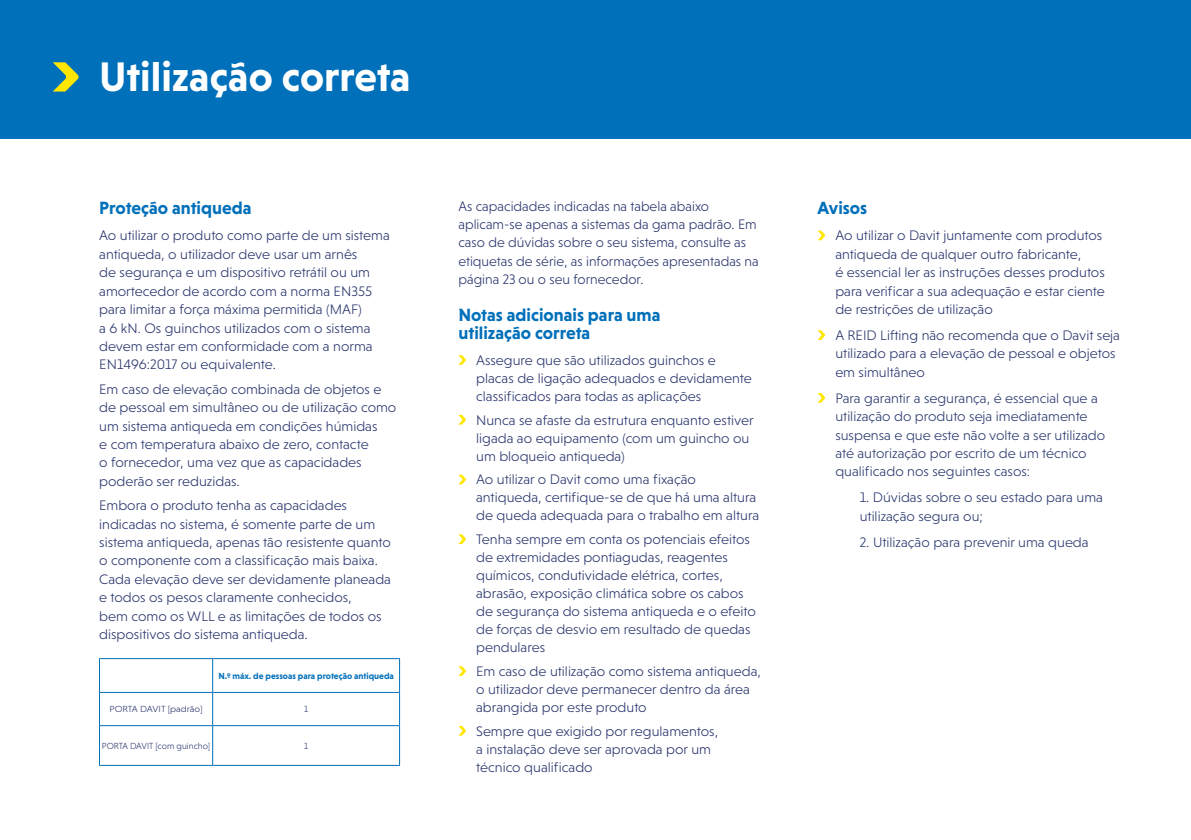
<style>
.page{position:relative;width:1191px;height:840px;background:#fff}
.page>*{position:absolute;margin:0;border:0;box-sizing:border-box;transform-origin:0 0}
.t1{font:700 42px "Niveau Grotesk";color:#fff}
.t2{font:700 18px/18.4px "Niveau Grotesk";color:#0070ba}
.t3{font:300 14px/18.4px "Niveau Grotesk";color:#25316a}
.t4{font:300 14px/18.4px "Niveau Grotesk";color:#26356b}
.t5{font:700 9px "Niveau Grotesk";color:#0070ba}
.t6{font:300 9px "Niveau Grotesk";color:#25316a}
.t7{font:300 9px "Niveau Grotesk";color:#25316a;scale:1.09 1}
</style>
<div class="page">
<div style="left:0;top:0;width:1191px;height:138px;background:#0070ba"></div>
<svg style="left:458px;top:355px;width:8px;height:9px"></svg>
<svg style="left:458px;top:414px;width:8px;height:10px"></svg>
<svg style="left:458px;top:474px;width:8px;height:10px"></svg>
<svg style="left:458px;top:534px;width:8px;height:9px"></svg>
<svg style="left:458px;top:666px;width:8px;height:9px"></svg>
<svg style="left:458px;top:725px;width:8px;height:10px"></svg>
<svg style="left:817px;top:230px;width:8px;height:10px"></svg>
<svg style="left:817px;top:330px;width:8px;height:10px"></svg>
<svg style="left:817px;top:393px;width:8px;height:9px"></svg>
<hr style="left:99px;top:692px;width:1px;height:33px;background:#0070ba">
<hr style="left:212px;top:692px;width:1px;height:33px;background:#0070ba">
<hr style="left:399px;top:692px;width:1px;height:33px;background:#0070ba">
<hr style="left:99px;top:725px;width:114px;height:1px;background:#0070ba">
<hr style="left:99px;top:725px;width:1px;height:39px;background:#0070ba">
<hr style="left:213px;top:725px;width:187px;height:1px;background:#0070ba">
<hr style="left:212px;top:725px;width:1px;height:39px;background:#0070ba">
<hr style="left:399px;top:725px;width:1px;height:39px;background:#0070ba">
<hr style="left:99px;top:764px;width:114px;height:1px;background:#0070ba">
<hr style="left:213px;top:764px;width:187px;height:1px;background:#0070ba">
<hr style="left:99px;top:658px;width:114px;height:1px;background:#0070ba">
<hr style="left:99px;top:658px;width:1px;height:33px;background:#0070ba">
<hr style="left:99px;top:691px;width:114px;height:1px;background:#0070ba">
<hr style="left:213px;top:658px;width:187px;height:1px;background:#0070ba">
<hr style="left:212px;top:658px;width:1px;height:33px;background:#0070ba">
<hr style="left:213px;top:691px;width:187px;height:1px;background:#0070ba">
<hr style="left:399px;top:658px;width:1px;height:33px;background:#0070ba">
<svg style="left:53px;top:62px;width:26px;height:29px"></svg>
<h1 class="t1" style="left:99px;top:52px;width:313px">Utilização correta</h1>
<p class="t2" style="left:99px;top:199px;width:154px">Proteção antiqueda</p>
<p class="t3" style="left:99px;top:226px;width:292px">Ao utilizar o produto como parte de um sistema antiqueda, o utilizador deve usar um arnês<br>de segurança e um dispositivo retrátil ou um amortecedor de acordo com a norma EN355 para limitar a força máxima permitida (MAF)<br>a 6 kN. Os guinchos utilizados com o sistema devem estar em conformidade com a norma EN1496:2017 ou equivalente.</p>
<p class="t3" style="left:99px;top:379px;width:299px">Em caso de elevação combinada de objetos e de pessoal em simultâneo ou de utilização como um sistema antiqueda em condições húmidas<br>e com temperatura abaixo de zero, contacte<br>o fornecedor, uma vez que as capacidades poderão ser reduzidas.</p>
<p class="t3" style="left:99px;top:495px;width:293px">Embora o produto tenha as capacidades indicadas no sistema, é somente parte de um sistema antiqueda, apenas tão resistente quanto o componente com a classificação mais baixa.<br>Cada elevação deve ser devidamente planeada e todos os pesos claramente conhecidos,<br>bem como os WLL e as limitações de todos os dispositivos do sistema antiqueda.</p>
<p class="t5" style="left:218px;top:670px;width:177px">N.º máx. de pessoas para proteção antiqueda</p>
<p class="t7" style="left:109px;top:704px;width:87px">PORTA DAVIT [padrão]</p>
<p class="t6" style="left:304px;top:704px;width:6px">1</p>
<p class="t6" style="left:102px;top:740px;width:110px">PORTA DAVIT [com guincho]</p>
<p class="t6" style="left:304px;top:740px;width:6px">1</p>
<p class="t3" style="left:458px;top:197px;width:302px">As capacidades indicadas na tabela abaixo aplicam-se apenas a sistemas da gama padrão. Em caso de dúvidas sobre o seu sistema, consulte as etiquetas de série, as informações apresentadas na página 23 ou o seu fornecedor.</p>
<p class="t2" style="left:458px;top:305px;width:204px">Notas adicionais para uma utilização correta</p>
<p class="t3" style="left:476px;top:351px;width:277px">Assegure que são utilizados guinchos e placas de ligação adequados e devidamente classificados para todas as aplicações</p>
<p class="t3" style="left:476px;top:410px;width:279px">Nunca se afaste da estrutura enquanto estiver ligada ao equipamento (com um guincho ou um bloqueio antiqueda)</p>
<p class="t3" style="left:476px;top:470px;width:285px">Ao utilizar o Davit como uma fixação antiqueda, certifique-se de que há uma altura de queda adequada para o trabalho em altura</p>
<p class="t3" style="left:476px;top:530px;width:281px">Tenha sempre em conta os potenciais efeitos de extremidades pontiagudas, reagentes químicos, condutividade elétrica, cortes, abrasão, exposição climática sobre os cabos de segurança do sistema antiqueda e o efeito de forças de desvio em resultado de quedas pendulares</p>
<p class="t3" style="left:476px;top:661px;width:286px">Em caso de utilização como sistema antiqueda, o utilizador deve permanecer dentro da área abrangida por este produto</p>
<p class="t3" style="left:476px;top:721px;width:243px">Sempre que exigido por regulamentos, a instalação deve ser aprovada por um técnico qualificado</p>
<p class="t2" style="left:817px;top:199px;width:51px">Avisos</p>
<p class="t3" style="left:835px;top:226px;width:271px">Ao utilizar o Davit juntamente com produtos antiqueda de qualquer outro fabricante,<br>é essencial ler as instruções desses produtos para verificar a sua adequação e estar ciente de restrições de utilização</p>
<p class="t3" style="left:835px;top:326px;width:286px">A REID Lifting não recomenda que o Davit seja utilizado para a elevação de pessoal e objetos em simultâneo</p>
<p class="t4" style="left:835px;top:388px;width:271px">Para garantir a segurança, é essencial que a utilização do produto seja imediatamente suspensa e que este não volte a ser utilizado até autorização por escrito de um técnico qualificado nos seguintes casos:</p>
<p class="t4" style="left:859px;top:488px;width:245px">1. Dúvidas sobre o seu estado para uma utilização segura ou;</p>
<p class="t4" style="left:859px;top:532px;width:230px">2. Utilização para prevenir uma queda</p>
</div>
